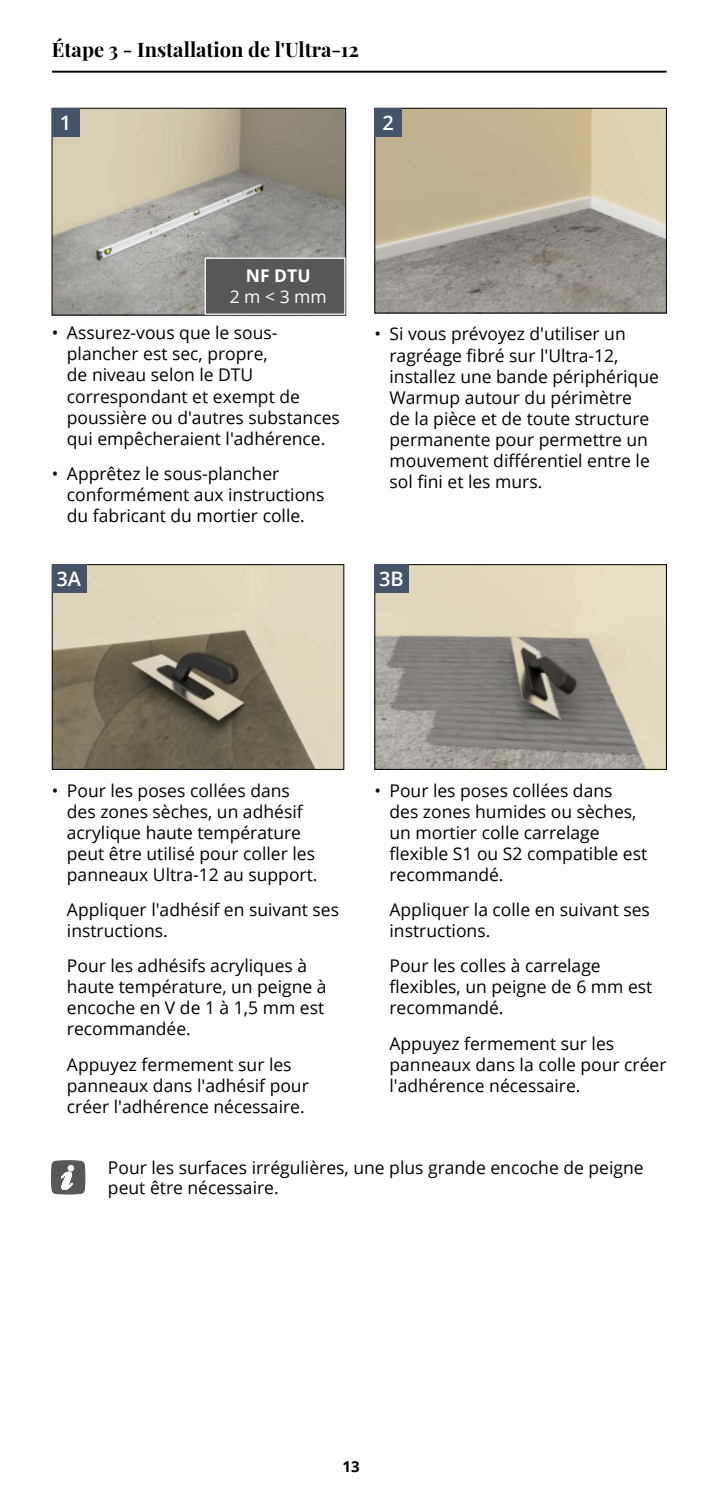
<style>
.page{position:relative;width:702px;height:1489px;background:#fff}
.page>*{position:absolute;margin:0;border:0;box-sizing:border-box;transform-origin:0 0}
.t1{font:700 20px "Playfair Display";color:#000}
.t2{font:600 20px "Open Sans";color:#fff}
.t3{font:17.5px/21px "Open Sans";color:#000}
.t4{font:17.5px/20px "Open Sans";color:#020203}
.t5{font:17.5px "Open Sans";color:#fff}
.t6{font:700 17.5px "Open Sans";color:#fff}
.t7{font:700 15px "Open Sans";color:#000}
</style>
<div class="page">
<hr style="left:52px;top:71px;width:614px;height:2px;background:#000">
<svg style="left:51px;top:1160px;width:34px;height:34px"></svg>
<img style="left:54px;top:110px;width:290px;height:203px">
<div style="left:52px;top:108px;width:294px;height:207px;border:1px solid #000"></div>
<div style="left:52px;top:108px;width:28px;height:28px;background:#465469"></div>
<img style="left:376px;top:110px;width:288px;height:201px">
<div style="left:374px;top:108px;width:292px;height:205px;border:1px solid #000"></div>
<img style="left:54px;top:566px;width:288px;height:201px">
<div style="left:52px;top:564px;width:292px;height:205px;border:1px solid #000"></div>
<img style="left:376px;top:566px;width:288px;height:201px">
<div style="left:374px;top:564px;width:292px;height:205px;border:1px solid #000"></div>
<div style="left:374px;top:108px;width:28px;height:28px;background:#465469"></div>
<div style="left:52px;top:564px;width:34px;height:28px;background:#465469"></div>
<div style="left:374px;top:564px;width:35px;height:28px;background:#465469"></div>
<div style="left:205px;top:257px;width:140px;height:58px;background:#575756;border:1px solid #fff"></div>
<p class="t1" style="left:52px;top:38px;width:308px">Étape 3 - Installation de l'Ultra-12</p>
<p class="t2" style="left:60px;top:114px;width:13px">1</p>
<p class="t2" style="left:382px;top:114px;width:13px">2</p>
<p class="t6" style="left:246px;top:269px;width:66px">NF DTU</p>
<p class="t5" style="left:230px;top:290px;width:99px">2 m &lt; 3 mm</p>
<p class="t3" style="left:67px;top:324px;width:274px;text-indent:-15px">• Assurez-vous que le sous&shy;plancher est sec, propre,<br>de niveau selon le DTU correspondant et exempt de poussière ou d'autres substances qui empêcheraient l'adhérence.</p>
<p class="t3" style="left:67px;top:464px;width:259px;text-indent:-15px">• Apprêtez le sous-plancher conformément aux instructions du fabricant du mortier colle.</p>
<p class="t3" style="left:389px;top:325px;width:271px;text-indent:-15px">• Si vous prévoyez d'utiliser un ragréage fibré sur l'Ultra-12, installez une bande périphérique<br>Warmup autour du périmètre<br>de la pièce et de toute structure permanente pour permettre un mouvement différentiel entre le sol fini et les murs.</p>
<p class="t2" style="left:56px;top:571px;width:26px">3A</p>
<p class="t2" style="left:379px;top:571px;width:26px">3B</p>
<p class="t3" style="left:67px;top:781px;width:252px;text-indent:-15px">• Pour les poses collées dans des zones sèches, un adhésif acrylique haute température peut être utilisé pour coller les panneaux Ultra-12 au support.</p>
<p class="t3" style="left:67px;top:901px;width:274px">Appliquer l'adhésif en suivant ses instructions.</p>
<p class="t3" style="left:67px;top:957px;width:261px">Pour les adhésifs acryliques à haute température, un peigne à encoche en V de 1 à 1,5 mm est recommandée.</p>
<p class="t3" style="left:67px;top:1055px;width:243px">Appuyez fermement sur les panneaux dans l'adhésif pour créer l'adhérence nécessaire.</p>
<p class="t3" style="left:389px;top:781px;width:259px;text-indent:-15px">• Pour les poses collées dans<br>des zones humides ou sèches, un mortier colle carrelage flexible S1 ou S2 compatible est recommandé.</p>
<p class="t3" style="left:389px;top:901px;width:262px">Appliquer la colle en suivant ses instructions.</p>
<p class="t3" style="left:389px;top:957px;width:264px">Pour les colles à carrelage flexibles, un peigne de 6 mm est recommandé.</p>
<p class="t3" style="left:389px;top:1034px;width:278px">Appuyez fermement sur les panneaux dans la colle pour créer l'adhérence nécessaire.</p>
<p class="t4" style="left:108px;top:1159px;width:537px">Pour les surfaces irrégulières, une plus grande encoche de peigne peut être nécessaire.</p>
<p class="t7" style="left:342px;top:1460px;width:19px">13</p>
</div>
